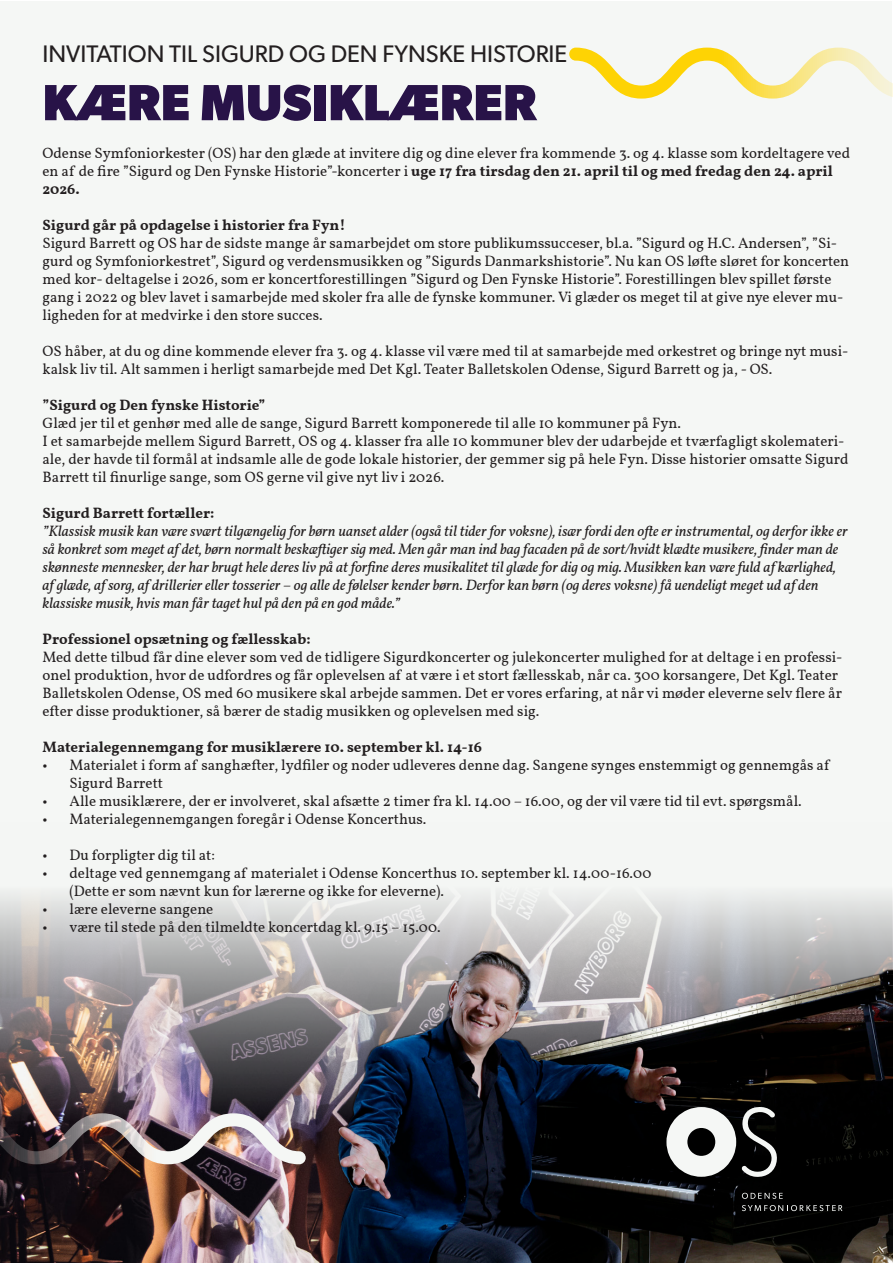
<style>
.page{position:relative;width:893px;height:1263px;background:#fff}
.page>*{position:absolute;margin:0;border:0;box-sizing:border-box;transform-origin:0 0}
.t1{font:700 51px "Gibson";color:#281348}
.t2{font:24px "Gibson";color:#231f20}
.t3{font:15px/18px "Vollkorn";color:#231f20}
.t4{font:italic 15px/18px "Vollkorn";color:#231f20}
.t5{font:700 15px "Vollkorn";color:#231f20}
.s1{font-weight:700}
</style>
<div class="page">
<div style="left:1px;top:1px;width:891px;height:1261px;background:#f5f7f5"></div>
<img style="left:0;top:823px;width:889px;height:440px">
<img style="left:265px;top:873px;width:628px;height:389px">
<svg style="left:569px;top:48px;width:324px;height:51px"></svg>
<img style="left:0;top:1113px;width:306px;height:51px">
<svg style="left:742px;top:1193px;width:41px;height:6px"></svg>
<svg style="left:742px;top:1205px;width:100px;height:6px"></svg>
<svg style="left:666px;top:1106px;width:112px;height:71px"></svg>
<p class="t2" style="left:43px;top:39px;width:526px">INVITATION TIL SIGURD OG DEN FYNSKE HISTORIE</p>
<p class="t1" style="left:43px;top:72px;width:495px">KÆRE MUSIKLÆRER</p>
<p class="t3" style="left:43px;top:143px;width:809px">Odense Symfoniorkester (OS) har den glæde at invitere dig og dine elever fra kommende 3. og 4. klasse som kordeltagere ved en af de fire ”Sigurd og Den Fynske Historie”-koncerter i <span class="s1">uge 17 fra tirsdag den 21. april til og med fredag den 24. april<br>2026.</span></p>
<p class="t5" style="left:43px;top:214px;width:305px">Sigurd går på opdagelse i historier fra Fyn!</p>
<p class="t3" style="left:43px;top:233px;width:808px">Sigurd Barrett og OS har de sidste mange år samarbejdet om store publikumssucceser, bl.a. ”Sigurd og H.C. Andersen”, ”Si&shy;gurd og Symfoniorkestret”, Sigurd og verdensmusikken og ”Sigurds Danmarkshistorie”. Nu kan OS løfte sløret for koncerten med kor- deltagelse i 2026, som er koncertforestillingen ”Sigurd og Den Fynske Historie”. Forestillingen blev spillet første gang i 2022 og blev lavet i samarbejde med skoler fra alle de fynske kommuner. Vi glæder os meget til at give nye elever mu&shy;ligheden for at medvirke i den store succes.</p>
<p class="t3" style="left:43px;top:341px;width:807px">OS håber, at du og dine kommende elever fra 3. og 4. klasse vil være med til at samarbejde med orkestret og bringe nyt musi&shy;kalsk liv til. Alt sammen i herligt samarbejde med Det Kgl. Teater Balletskolen Odense, Sigurd Barrett og ja, - OS.</p>
<p class="t5" style="left:43px;top:394px;width:224px">”Sigurd og Den fynske Historie”</p>
<p class="t3" style="left:43px;top:413px;width:640px">Glæd jer til et genhør med alle de sange, Sigurd Barrett komponerede til alle 10 kommuner på Fyn.</p>
<p class="t3" style="left:43px;top:431px;width:807px">I et samarbejde mellem Sigurd Barrett, OS og 4. klasser fra alle 10 kommuner blev der udarbejde et tværfagligt skolemateri&shy;ale, der havde til formål at indsamle alle de gode lokale historier, der gemmer sig på hele Fyn. Disse historier omsatte Sigurd<br>Barrett til finurlige sange, som OS gerne vil give nyt liv i 2026.</p>
<p class="t5" style="left:43px;top:502px;width:174px">Sigurd Barrett fortæller:</p>
<p class="t4" style="left:43px;top:521px;width:807px">”Klassisk musik kan være svært tilgængelig for børn uanset alder (også til tider for voksne), især fordi den ofte er instrumental, og derfor ikke er så konkret som meget af det, børn normalt beskæftiger sig med. Men går man ind bag facaden på de sort/hvidt klædte musikere, finder man de skønneste mennesker, der har brugt hele deres liv på at forfine deres musikalitet til glæde for dig og mig. Musikken kan være fuld af kærlighed, af glæde, af sorg, af drillerier eller tosserier – og alle de følelser kender børn. Derfor kan børn (og deres voksne) få uendeligt meget ud af den klassiske musik, hvis man får taget hul på den på en god måde.”</p>
<p class="t5" style="left:43px;top:628px;width:270px">Professionel opsætning og fællesskab:</p>
<p class="t3" style="left:43px;top:647px;width:802px">Med dette tilbud får dine elever som ved de tidligere Sigurdkoncerter og julekoncerter mulighed for at deltage i en professi&shy;onel produktion, hvor de udfordres og får oplevelsen af at være i et stort fællesskab, når ca. 300 korsangere, Det Kgl. Teater Balletskolen Odense, OS med 60 musikere skal arbejde sammen. Det er vores erfaring, at når vi møder eleverne selv flere år efter disse produktioner, så bærer de stadig musikken og oplevelsen med sig.</p>
<p class="t5" style="left:43px;top:736px;width:441px">Materialegennemgang for musiklærere 10. september kl. 14-16</p>
<p class="t3" style="left:70px;top:755px;width:761px;text-indent:-27px">• Materialet i form af sanghæfter, lydfiler og noder udleveres denne dag. Sangene synges enstemmigt og gennemgås af<br>Sigurd Barrett</p>
<p class="t3" style="left:43px;top:791px;width:761px">• Alle musiklærere, der er involveret, skal afsætte 2 timer fra kl. 14.00 – 16.00, og der vil være tid til evt. spørgsmål.</p>
<p class="t3" style="left:43px;top:809px;width:385px">• Materialegennemgangen foregår i Odense Koncerthus.</p>
<p class="t3" style="left:43px;top:845px;width:174px">• Du forpligter dig til at:</p>
<p class="t3" style="left:70px;top:863px;width:583px;text-indent:-27px">• deltage ved gennemgang af materialet i Odense Koncerthus 10. september kl. 14.00-16.00 (Dette er som nævnt kun for lærerne og ikke for eleverne).</p>
<p class="t3" style="left:43px;top:899px;width:172px">• lære eleverne sangene</p>
<p class="t3" style="left:43px;top:917px;width:400px">• være til stede på den tilmeldte koncertdag kl. 9.15 – 15.00.</p>
</div>
